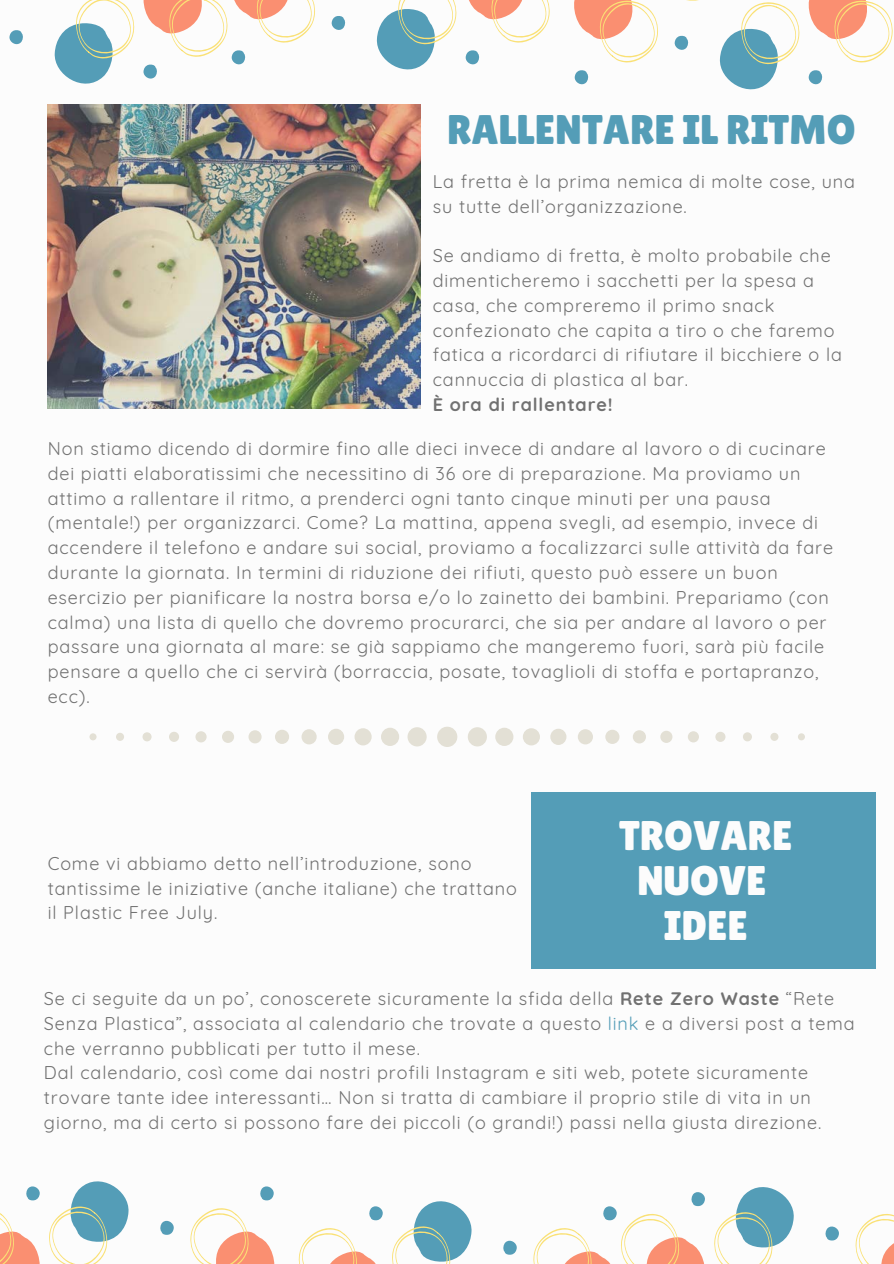
<style>
.page{position:relative;width:894px;height:1264px;background:#fff}
.page>*{position:absolute;margin:0;border:0;box-sizing:border-box;transform-origin:0 0}
.t1{font:41.4px "Lilita One";color:#549db7}
.t2{font:41.4px/45px "Lilita One";color:#fcfcfc;text-align:center}
.t3{font:18px/24.8px "Quicksand";letter-spacing:.05em;color:#717171}
.t4{font:700 18px "Quicksand";letter-spacing:.05em;color:#717171}
.s1{font-weight:700}
.s2{color:#549db7}
</style>
<div class="page">
<img style="left:48px;top:105px;width:372px;height:304px">
<div style="left:530px;top:792px;width:345px;height:177px;background:#549db7"></div>
<svg style="left:9px;top:30px;width:14px;height:15px"></svg>
<svg style="left:54px;top:0;width:261px;height:84px"></svg>
<svg style="left:331px;top:16px;width:15px;height:14px"></svg>
<svg style="left:376px;top:0;width:174px;height:69px"></svg>
<svg style="left:808px;top:70px;width:14px;height:15px"></svg>
<svg style="left:574px;top:0;width:225px;height:89px"></svg>
<svg style="left:808px;top:0;width:85px;height:63px"></svg>
<svg style="left:855px;top:1213px;width:38px;height:50px"></svg>
<svg style="left:825px;top:1226px;width:14px;height:14px"></svg>
<svg style="left:714px;top:1187px;width:80px;height:76px"></svg>
<svg style="left:533px;top:1192px;width:172px;height:71px"></svg>
<svg style="left:503px;top:1240px;width:14px;height:14px"></svg>
<svg style="left:298px;top:1201px;width:174px;height:62px"></svg>
<svg style="left:260px;top:1186px;width:14px;height:14px"></svg>
<svg style="left:190px;top:1208px;width:85px;height:55px"></svg>
<svg style="left:160px;top:1220px;width:14px;height:15px"></svg>
<svg style="left:0;top:1181px;width:129px;height:82px"></svg>
<svg style="left:89px;top:726px;width:715px;height:21px"></svg>
<h1 class="t1" style="left:447px;top:106px;width:410px">RALLENTARE IL RITMO</h1>
<p class="t3" style="left:432px;top:169px;width:423px">La fretta è la prima nemica di molte cose, una su tutte dell’organizzazione.</p>
<p class="t3" style="left:432px;top:243px;width:410px">Se andiamo di fretta, è molto probabile che dimenticheremo i sacchetti per la spesa a casa, che compreremo il primo snack confezionato che capita a tiro o che faremo fatica a ricordarci di rifiutare il bicchiere o la cannuccia di plastica al bar.</p>
<p class="t4" style="left:432px;top:393px;width:181px">È ora di rallentare!</p>
<p class="t3" style="left:48px;top:436px;width:786px">Non stiamo dicendo di dormire fino alle dieci invece di andare al lavoro o di cucinare dei piatti elaboratissimi che necessitino di 36 ore di preparazione. Ma proviamo un attimo a rallentare il ritmo, a prenderci ogni tanto cinque minuti per una pausa (mentale!) per organizzarci. Come? La mattina, appena svegli, ad esempio, invece di accendere il telefono e andare sui social, proviamo a focalizzarci sulle attività da fare durante la giornata. In termini di riduzione dei rifiuti, questo può essere un buon esercizio per pianificare la nostra borsa e/o lo zainetto dei bambini. Prepariamo (con calma) una lista di quello che dovremo procurarci, che sia per andare al lavoro o per passare una giornata al mare: se già sappiamo che mangeremo fuori, sarà più facile pensare a quello che ci servirà (borraccia, posate, tovaglioli di stoffa e portapranzo, ecc).</p>
<p class="t3" style="left:48px;top:850px;width:470px">Come vi abbiamo detto nell’introduzione, sono tantissime le iniziative (anche italiane) che trattano il Plastic Free July.</p>
<h1 class="t2" style="left:619px;top:812px;width:175px">TROVARE<br>NUOVE<br>IDEE</h1>
<p class="t3" style="left:44px;top:985px;width:811px">Se ci seguite da un po’, conoscerete sicuramente la sfida della <span class="s1">Rete Zero Waste</span> “Rete Senza Plastica”, associata al calendario che trovate a questo <span class="s2">link</span> e a diversi post a tema che verranno pubblicati per tutto il mese.<br>Dal calendario, così come dai nostri profili Instagram e siti web, potete sicuramente trovare tante idee interessanti… Non si tratta di cambiare il proprio stile di vita in un giorno, ma di certo si possono fare dei piccoli (o grandi!) passi nella giusta direzione.</p>
</div>
